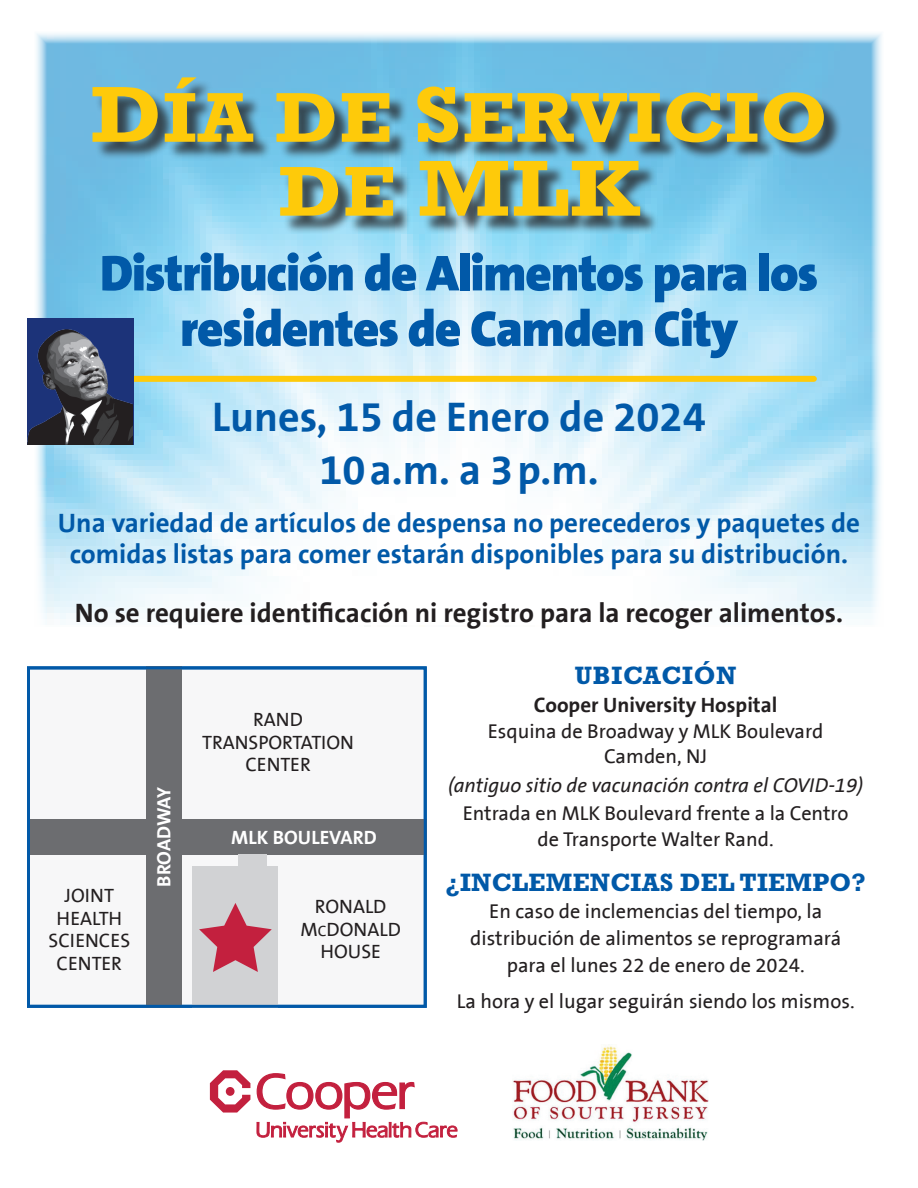
<style>
.page{position:relative;width:918px;height:1188px;background:#fff}
.page>*{position:absolute;margin:0;border:0;box-sizing:border-box;transform-origin:0 0}
.t1{font:700 80.55px "Rockwell";color:#feca0a;scale:1.11 1}
.t2{font:700 71.55px "Rockwell";letter-spacing:.01em;color:#feca0a;scale:1.11 1}
.t3{font:900 51px/55.5px "The Sans B9";letter-spacing:-.025em;color:#0159a8;text-align:center}
.t4{font:700 42px/52.5px "The Sans B7";color:#0159a8;text-align:center}
.t5{font:700 27px/31.5px "The Sans B7";color:#0159a8;text-align:center}
.t6{font:700 27px "The Sans B7";color:#231f20}
.t7{font:700 25.5px "Rockwell";letter-spacing:.01em;color:#0159a8}
.t8{font:700 25.5px "Rockwell";letter-spacing:.03em;color:#0159a8}
.t9{font:700 21px "The Sans B7";color:#231f20}
.t10{font:20.25px/27px "The Sans B5 Plain";color:#231f20;text-align:center}
.t11{font:italic 20.25px "The Sans B5 Plain";color:#231f20}
.t12{font:19.5px/22.5px "The Sans B5 Plain";color:#231f20;text-align:center}
.t13{font:700 19.5px "The Sans B7";color:#fff}
.s1{font-size:80.55px}
.s2{font-size:71.55px}
.s3{font-size:15px}
</style>
<div class="page">
<img style="left:33px;top:33px;width:849px;height:586px">
<svg style="left:210px;top:1070px;width:40px;height:43px"></svg>
<svg style="left:256px;top:1073px;width:201px;height:70px"></svg>
<img style="left:513px;top:1046px;width:195px;height:95px">
<div style="left:95px;top:80px;width:747px;height:154px;background:#231f20;opacity:.75"></div>
<div style="left:27px;top:666px;width:400px;height:342px;background:#f7f7f8"></div>
<div style="left:146px;top:666px;width:35px;height:342px;background:#6c6d70"></div>
<div style="left:27px;top:820px;width:400px;height:35px;background:#6c6d70"></div>
<div style="left:193px;top:866px;width:85px;height:142px;background:#d1d2d4"></div>
<svg style="left:199px;top:903px;width:73px;height:69px"></svg>
<div style="left:238px;top:855px;width:29px;height:11px;background:#d1d2d4"></div>
<div style="left:27px;top:666px;width:400px;height:342px;border:3px solid #0159a8"></div>
<div style="left:121px;top:376px;width:693px;height:6px;background:#feca0a"></div>
<div style="left:27px;top:319px;width:106px;height:126px;background:#1c3379"></div>
<img style="left:27px;top:329px;width:106px;height:116px">
<h2 class="t2" style="left:90px;top:74px;width:666px"><span class="s1">D</span>ÍA DE <span class="s1">S</span>ERVICIO</h2>
<h1 class="t1" style="left:278px;top:140px;width:327px"><span class="s2">DE</span> MLK</h1>
<h3 class="t3" style="left:100px;top:247px;width:720px">Distribución de Alimentos para los residentes de Camden City</h3>
<h3 class="t4" style="left:212px;top:392px;width:495px">Lunes, 15 de Enero de 2024<br>10a.m. a 3p.m.</h3>
<h3 class="t5" style="left:58px;top:508px;width:804px">Una variedad de artículos de despensa no perecederos y paquetes de comidas listas para comer estarán disponibles para su distribución.</h3>
<h3 class="t6" style="left:75px;top:599px;width:769px">No se requiere identificación ni registro para la recoger alimentos.</h3>
<p class="t12" style="left:49px;top:885px;width:83px">JOINT<br>HEALTH<br>SCIENCES<br>CENTER</p>
<p class="t13" style="left:154px;top:887px;width:101px;rotate:-90deg">BROADWAY</p>
<p class="t12" style="left:202px;top:709px;width:153px">RAND<br>TRANSPORTATION<br>CENTER</p>
<p class="t13" style="left:231px;top:827px;width:147px">MLK BOULEVARD</p>
<p class="t12" style="left:301px;top:896px;width:102px">RONALD<br>M<span class="s3">C</span>DONALD<br>HOUSE</p>
<p class="t8" style="left:575px;top:660px;width:163px">UBICACIÓN</p>
<p class="t9" style="left:534px;top:694px;width:245px">Cooper University Hospital</p>
<p class="t10" style="left:488px;top:719px;width:337px;line-height:25.5px">Esquina de Broadway y MLK Boulevard<br>Camden, NJ</p>
<p class="t11" style="left:448px;top:774px;width:417px">(antiguo sitio de vacunación contra el COVID-19)</p>
<p class="t10" style="left:463px;top:801px;width:387px;line-height:25.5px">Entrada en MLK Boulevard frente a la Centro de Transporte Walter Rand.</p>
<p class="t7" style="left:445px;top:867px;width:422px">¿INCLEMENCIAS DEL TIEMPO?</p>
<p class="t10" style="left:470px;top:898px;width:373px">En caso de inclemencias del tiempo, la distribución de alimentos se reprogramará para el lunes 22 de enero de 2024.</p>
<p class="t10" style="left:457px;top:988px;width:399px">La hora y el lugar seguirán siendo los mismos.</p>
</div>
